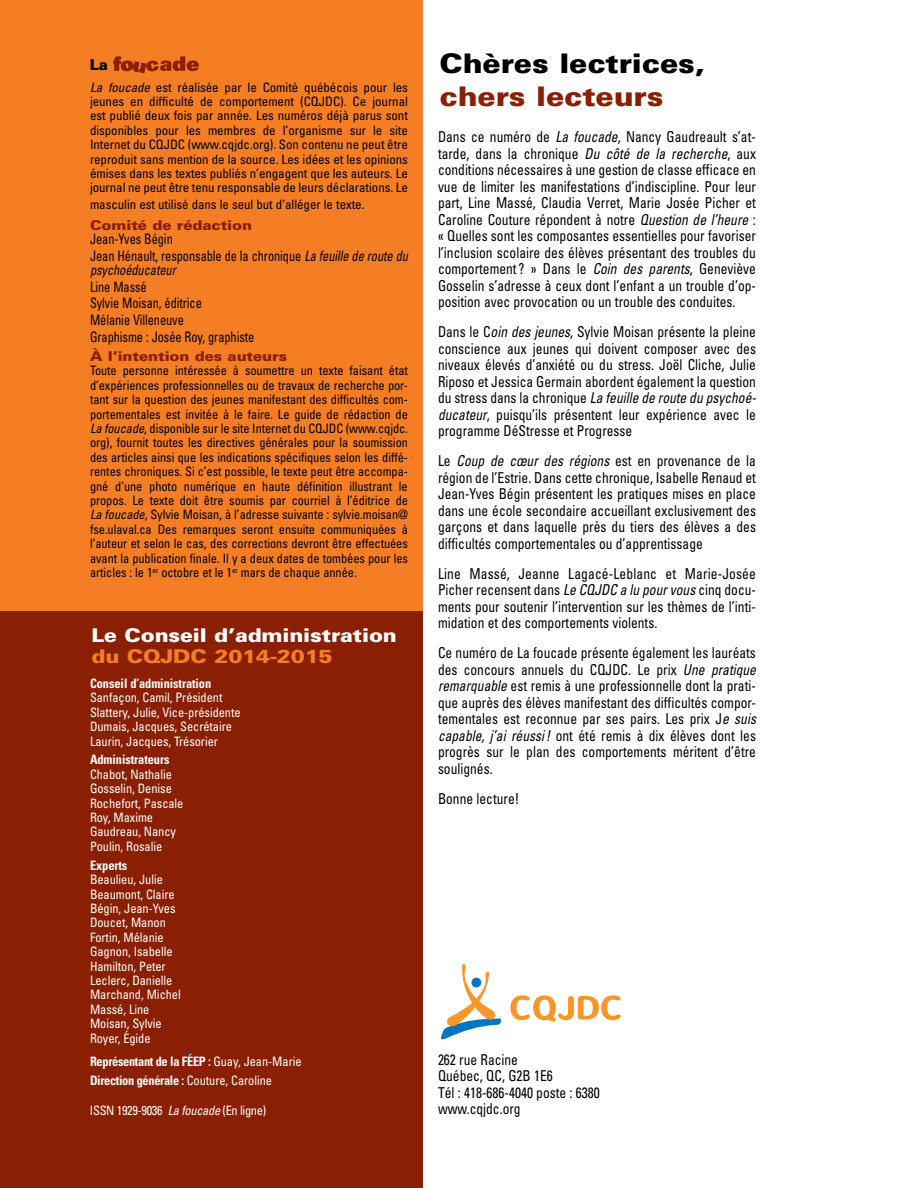
<style>
.page{position:relative;width:918px;height:1188px;background:#fff}
.page>*{position:absolute;margin:0;border:0;box-sizing:border-box;transform-origin:0 0}
.t1{font:900 27px "Univers";letter-spacing:-.005em;color:#000;scale:1.11 1}
.t2{font:900 27px "Univers";letter-spacing:-.005em;color:#8a1f03;scale:1.11 1}
.t3{font:900 18.9px "Univers";letter-spacing:-.005em;color:#fff;scale:1.11 1}
.t4{font:900 18.9px "Univers";letter-spacing:-.005em;color:#f57d23;scale:1.11 1}
.t5{font:condensed 15px/16.5px "Univers";color:#000;text-align:justify;scale:.9 1}
.t6{font:900 15px "Univers";color:#000}
.t7{font:condensed 14.4px/16.5px "Univers";letter-spacing:-.005em;color:#000;scale:.86 1}
.t8{font:italic condensed 14.4px "Univers";letter-spacing:-.005em;color:#000;scale:.86 1}
.t9{font:900 13.5px "Univers";letter-spacing:-.005em;color:#8a1f03;scale:1.11 1}
.t10{font:condensed 12.9px/14.4px "Univers";letter-spacing:-.005em;color:#000;text-align:justify;scale:.96 1}
.t11{font:condensed 12.9px/14.4px "Univers";letter-spacing:-.005em;color:#000;text-align:justify}
.t12{font:condensed 12.9px/14.4px "Univers";letter-spacing:-.005em;color:#fff;scale:.96 1}
.t13{font:700 condensed 12.9px/18.9px "Univers";letter-spacing:-.025em;color:#fff;scale:.96 1}
.t14{font:700 condensed 12.9px "Univers";letter-spacing:-.005em;color:#fff;scale:.96 1}
.t15{font:condensed 12.9px "Univers";letter-spacing:-.025em;color:#fff;scale:.96 1}
.s1{font-style:italic}
.s2{font-weight:400}
</style>
<div class="page">
<div style="left:0;top:0;width:423px;height:648px;background:#f57d23"></div>
<div style="left:0;top:612px;width:423px;height:576px;background:#8a1f03"></div>
<svg style="left:113px;top:56px;width:86px;height:17px"></svg>
<svg style="left:441px;top:964px;width:61px;height:76px"></svg>
<svg style="left:510px;top:995px;width:111px;height:27px"></svg>
<p class="t6" style="left:90px;top:56px;width:20px">La</p>
<p class="t11" style="left:90px;top:80px;width:320px"><span class="s1">La foucade</span> est réalisée par le Comité québécois pour les jeunes en difficulté de comportement (CQJDC). Ce journal est publié deux fois par année. Les numéros déjà parus sont disponibles pour les membres de l’organisme sur le site Internet du CQJDC (www.cqjdc.org). Son contenu ne peut être reproduit sans mention de la source. Les idées et les opinions émises dans les textes publiés n’engagent que les auteurs. Le journal ne peut être tenu responsable de leurs déclarations. Le</p>
<p class="t11" style="left:90px;top:197px;width:276px">masculin est utilisé dans le seul but d’alléger le texte.</p>
<p class="t9" style="left:90px;top:217px;width:148px">Comité de rédaction</p>
<p class="t7" style="left:90px;top:231px;width:371px">Jean-Yves Bégin<br>Jean Hénault, responsable de la chronique <span class="s1">La feuille de route du</span></p>
<p class="t8" style="left:90px;top:261px;width:101px">psychoéducateur</p>
<p class="t7" style="left:90px;top:278px;width:193px">Line Massé<br>Sylvie Moisan, éditrice<br>Mélanie Villeneuve<br>Graphisme : Josée Roy, graphiste</p>
<p class="t9" style="left:90px;top:348px;width:179px">À l’intention des auteurs</p>
<p class="t10" style="left:90px;top:363px;width:333px">Toute personne intéressée à soumettre un texte faisant état d’expériences professionnelles ou de travaux de recherche por&shy;tant sur la question des jeunes manifestant des difficultés com&shy;portementales est invitée à le faire. Le guide de rédaction de <span class="s1">La foucade</span>, disponible sur le site Internet du CQJDC (www.cqjdc. org), fournit toutes les directives générales pour la soumission des articles ainsi que les indications spécifiques selon les diffé&shy;rentes chroniques. Si c’est possible, le texte peut être accompa&shy;gné d’une photo numérique en haute définition illustrant le propos. Le texte doit être soumis par courriel à l’éditrice de <span class="s1">La foucade</span>, Sylvie Moisan, à l’adresse suivante : sylvie.moisan@ fse.ulaval.ca Des remarques seront ensuite communiquées à l’auteur et selon le cas, des corrections devront être effectuées avant la publication finale. Il y a deux dates de tombées pour les articles : le 1<sup>er</sup> octobre et le 1<sup>er</sup> mars de chaque année.</p>
<p class="t3" style="left:92px;top:624px;width:277px">Le Conseil d’administration</p>
<p class="t4" style="left:92px;top:645px;width:219px">du CQJDC 2014-2015</p>
<p class="t14" style="left:90px;top:675px;width:128px">Conseil d’administration</p>
<p class="t12" style="left:90px;top:690px;width:158px">Sanfaçon, Camil, Président<br>Slattery, Julie, Vice-présidente<br>Dumais, Jacques, Secrétaire<br>Laurin, Jacques, Trésorier</p>
<p class="t14" style="left:90px;top:752px;width:84px">Administrateurs</p>
<p class="t12" style="left:90px;top:767px;width:99px">Chabot, Nathalie<br>Gosselin, Denise<br>Rochefort, Pascale<br>Roy, Maxime<br>Gaudreau, Nancy<br>Poulin, Rosalie</p>
<p class="t14" style="left:90px;top:857px;width:41px">Experts</p>
<p class="t12" style="left:90px;top:872px;width:96px">Beaulieu, Julie<br>Beaumont, Claire<br>Bégin, Jean-Yves<br>Doucet, Manon<br>Fortin, Mélanie<br>Gagnon, Isabelle<br>Hamilton, Peter<br>Leclerc, Danielle<br>Marchand, Michel<br>Massé, Line<br>Moisan, Sylvie<br>Royer, Égide</p>
<p class="t13" style="left:90px;top:1052px;width:222px">Représentant de la FÉEP : <span class="s2">Guay, Jean-Marie<br></span>Direction générale : <span class="s2">Couture, Caroline</span></p>
<p class="t15" style="left:90px;top:1102px;width:185px">ISSN 1929-9036 <span class="s1">La foucade</span> (En ligne)</p>
<h1 class="t1" style="left:440px;top:47px;width:240px">Chères lectrices,</h1>
<h1 class="t2" style="left:440px;top:80px;width:203px">chers lecteurs</h1>
<p class="t5" style="left:438px;top:129px;width:355px">Dans ce numéro de <span class="s1">La foucade</span>, Nancy Gaudreault s’at&shy;tarde, dans la chronique <span class="s1">Du côté de la recherche</span>, aux conditions nécessaires à une gestion de classe efficace en vue de limiter les manifestations d’indiscipline. Pour leur part, Line Massé, Claudia Verret, Marie Josée Picher et Caroline Couture répondent à notre <span class="s1">Question de l’heure</span> : « Quelles sont les composantes essentielles pour favoriser l’inclusion scolaire des élèves présentant des troubles du comportement ? » Dans le <span class="s1">Coin des parents</span>, Geneviève Gosselin s’adresse à ceux dont l’enfant a un trouble d’op&shy;position avec provocation ou un trouble des conduites.</p>
<p class="t5" style="left:438px;top:324px;width:355px">Dans le C<span class="s1">oin des jeunes</span>, Sylvie Moisan présente la pleine conscience aux jeunes qui doivent composer avec des niveaux élevés d’anxiété ou du stress. Joël Cliche, Julie Riposo et Jessica Germain abordent également la question du stress dans la chronique <span class="s1">La feuille de route du psychoé&shy;ducateur</span>, puisqu’ils présentent leur expérience avec le programme DéStresse et Progresse</p>
<p class="t5" style="left:438px;top:453px;width:355px">Le <span class="s1">Coup de cœur des régions</span> est en provenance de la région de l’Estrie. Dans cette chronique, Isabelle Renaud et Jean-Yves Bégin présentent les pratiques mises en place dans une école secondaire accueillant exclusivement des garçons et dans laquelle près du tiers des élèves a des difficultés comportementales ou d’apprentissage</p>
<p class="t5" style="left:438px;top:565px;width:355px">Line Massé, Jeanne Lagacé-Leblanc et Marie-Josée Picher recensent dans <span class="s1">Le CQJDC a lu pour vous</span> cinq docu&shy;ments pour soutenir l’intervention sur les thèmes de l’inti&shy;midation et des comportements violents.</p>
<p class="t5" style="left:438px;top:645px;width:355px">Ce numéro de La foucade présente également les lauréats des concours annuels du CQJDC. Le prix <span class="s1">Une pratique remarquable</span> est remis à une professionnelle dont la prati&shy;que auprès des élèves manifestant des difficultés compor&shy;tementales est reconnue par ses pairs. Les prix J<span class="s1">e suis capable, j’ai réussi!</span> ont été remis à dix élèves dont les progrès sur le plan des comportements méritent d’être soulignés.</p>
<p class="t5" style="left:438px;top:790px;width:92px">Bonne lecture!</p>
<p class="t5" style="left:438px;top:1051px;width:181px;text-align:left">262 rue Racine<br>Québec, QC, G2B 1E6<br>Tél : 418-686-4040 poste : 6380 www.cqjdc.org</p>
</div>
